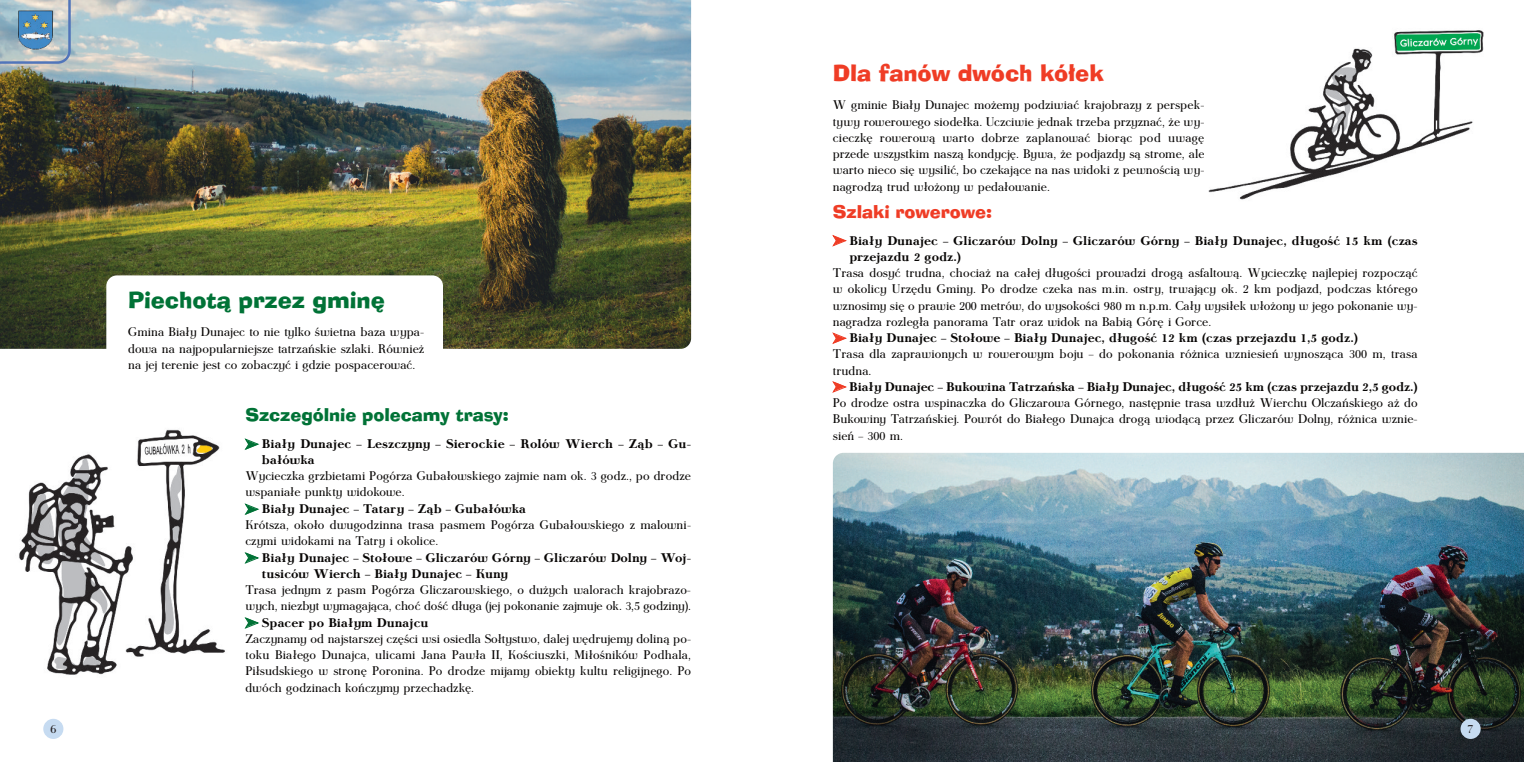
<style>
.page{position:relative;width:1524px;height:762px;background:#fff}
.page>*{position:absolute;margin:0;border:0;box-sizing:border-box;transform-origin:0 0}
.t1{font:22.5px "Ad Lib EU Normal";letter-spacing:-.005em;color:#ef3c25}
.t2{font:22.5px "Ad Lib EU Normal";letter-spacing:-.005em;color:#007236}
.t3{font:17.5px "Ad Lib EU Normal";letter-spacing:-.005em;color:#007236}
.t4{font:17.5px "Ad Lib EU Normal";letter-spacing:-.005em;color:#ef3c25}
.t5{font:12.5px/16.2px "Antykwa Poltawskiego TTF";color:#070504;text-align:justify}
.t6{font:700 12.5px/16.2px "Antykwa Poltawskiego TTF";color:#070504}
.t7{font:12.5px "Antykwa Poltawskiego TTF";color:#231f20}
.s1{color:#007236}
.s2{font-weight:700}
.s3{color:#ef3c25}
</style>
<div class="page">
<img style="left:833px;top:453px;width:691px;height:309px">
<div style="left:43px;top:719px;width:20px;height:20px;background:#c6dbf1;border-radius:50%"></div>
<div style="left:1460px;top:719px;width:20px;height:20px;background:#c6dbf1;border-radius:50%"></div>
<img style="left:19px;top:429px;width:206px;height:246px">
<img style="left:1208px;top:30px;width:276px;height:170px">
<img style="left:0;top:0;width:691px;height:349px">
<div style="left:106px;top:275px;width:337px;height:115px;background:#fff;border-radius:11px"></div>
<svg style="left:0;top:0;width:71px;height:64px;background:#abbcc6"></svg>
<img style="left:18px;top:10px;width:35px;height:40px">
<h1 class="t2" style="left:128px;top:285px;width:258px">Piechotą przez gminę</h1>
<p class="t5" style="left:128px;top:324px;width:297px">Gmina Biały Dunajec to nie tylko świetna baza wypa&shy;dowa na najpopularniejsze tatrzańskie szlaki. Również na jej terenie jest co zobaczyć i gdzie pospacerować.</p>
<h2 class="t3" style="left:245px;top:404px;width:265px">Szczególnie polecamy trasy:</h2>
<p class="t6" style="left:262px;top:435px;width:431px;text-indent:-16px"><span class="s1">➤</span> Biały Dunajec – Leszczyny – Sierockie – Rolów Wierch – Ząb – Gu&shy;bałówka</p>
<p class="t5" style="left:245px;top:468px;width:447px">Wycieczka grzbietami Pogórza Gubałowskiego zajmie nam ok. 3 godz., po drodze</p>
<p class="t5" style="left:245px;top:484px;width:161px">wspaniałe punkty widokowe.</p>
<p class="t6" style="left:245px;top:500px;width:282px"><span class="s1">➤</span> Biały Dunajec – Tatary – Ząb – Gubałówka</p>
<p class="t5" style="left:245px;top:517px;width:447px">Krótsza, około dwugodzinna trasa pasmem Pogórza Gubałowskiego z malowni-</p>
<p class="t5" style="left:245px;top:533px;width:194px">czymi widokami na Tatry i okolice.</p>
<p class="t6" style="left:245px;top:549px;width:447px"><span class="s1">➤</span> Biały Dunajec – Stołowe – Gliczarów Górny – Gliczarów Dolny – Woj-</p>
<p class="t6" style="left:262px;top:565px;width:248px">tusiców Wierch – Biały Dunajec – Kuny</p>
<p class="t5" style="left:245px;top:582px;width:447px;text-align:left">Trasa jednym z pasm Pogórza Gliczarowskiego, o dużych walorach krajobrazo&shy;wych, niezbyt wymagająca, choć dość długa (jej pokonanie zajmuje ok. 3,5 godziny). <span class="s1">➤</span> <span class="s2">Spacer po Białym Dunajcu<br></span>Zaczynamy od najstarszej części wsi osiedla Sołtystwo, dalej wędrujemy doliną po&shy;toku Białego Dunajca, ulicami Jana Pawła II, Kościuszki, Miłośników Podhala, Piłsudskiego w stronę Poronina. Po drodze mijamy obiekty kultu religijnego. Po dwóch godzinach kończymy przechadzkę.</p>
<h1 class="t1" style="left:833px;top:58px;width:273px">Dla fanów dwóch kółek</h1>
<p class="t5" style="left:833px;top:97px;width:373px">W gminie Biały Dunajec możemy podziwiać krajobrazy z perspek&shy;tywy rowerowego siodełka. Uczciwie jednak trzeba przyznać, że wy&shy;cieczkę rowerową warto dobrze zaplanować biorąc pod uwagę przede wszystkim naszą kondycję. Bywa, że podjazdy są strome, ale warto nieco się wysilić, bo czekające na nas widoki z pewnością wy&shy;nagrodzą trud włożony w pedałowanie.</p>
<h2 class="t4" style="left:833px;top:201px;width:161px">Szlaki rowerowe:</h2>
<p class="t6" style="left:849px;top:232px;width:570px;text-indent:-16px"><span class="s3">➤</span> Biały Dunajec – Gliczarów Dolny – Gliczarów Górny – Biały Dunajec, długość 15 km (czas przejazdu 2 godz.)</p>
<p class="t5" style="left:833px;top:265px;width:586px;text-align:left">Trasa dosyć trudna, chociaż na całej długości prowadzi drogą asfaltową. Wycieczkę najlepiej rozpocząć w okolicy Urzędu Gminy. Po drodze czeka nas m.in. ostry, trwający ok. 2 km podjazd, podczas którego wznosimy się o prawie 200 metrów, do wysokości 980 m n.p.m. Cały wysiłek włożony w jego pokonanie wy&shy;nagradza rozległa panorama Tatr oraz widok na Babią Górę i Gorce.<br><span class="s3">➤</span> <span class="s2">Biały Dunajec – Stołowe – Biały Dunajec, długość 12 km (czas przejazdu 1,5 godz.)<br></span>Trasa dla zaprawionych w rowerowym boju – do pokonania różnica wzniesień wynosząca 300 m, trasa trudna.<br><span class="s3">➤</span> <span class="s2">Biały Dunajec – Bukowina Tatrzańska – Biały Dunajec, długość 25 km (czas przejazdu 2,5 godz.)<br></span>Po drodze ostra wspinaczka do Gliczarowa Górnego, następnie trasa wzdłuż Wierchu Olczańskiego aż do Bukowiny Tatrzańskiej. Powrót do Białego Dunajca drogą wiodącą przez Gliczarów Dolny, różnica wznie&shy;sień – 300 m.</p>
<p class="t7" style="left:50px;top:721px;width:7px">6</p>
<p class="t7" style="left:1467px;top:721px;width:8px">7</p>
</div>
